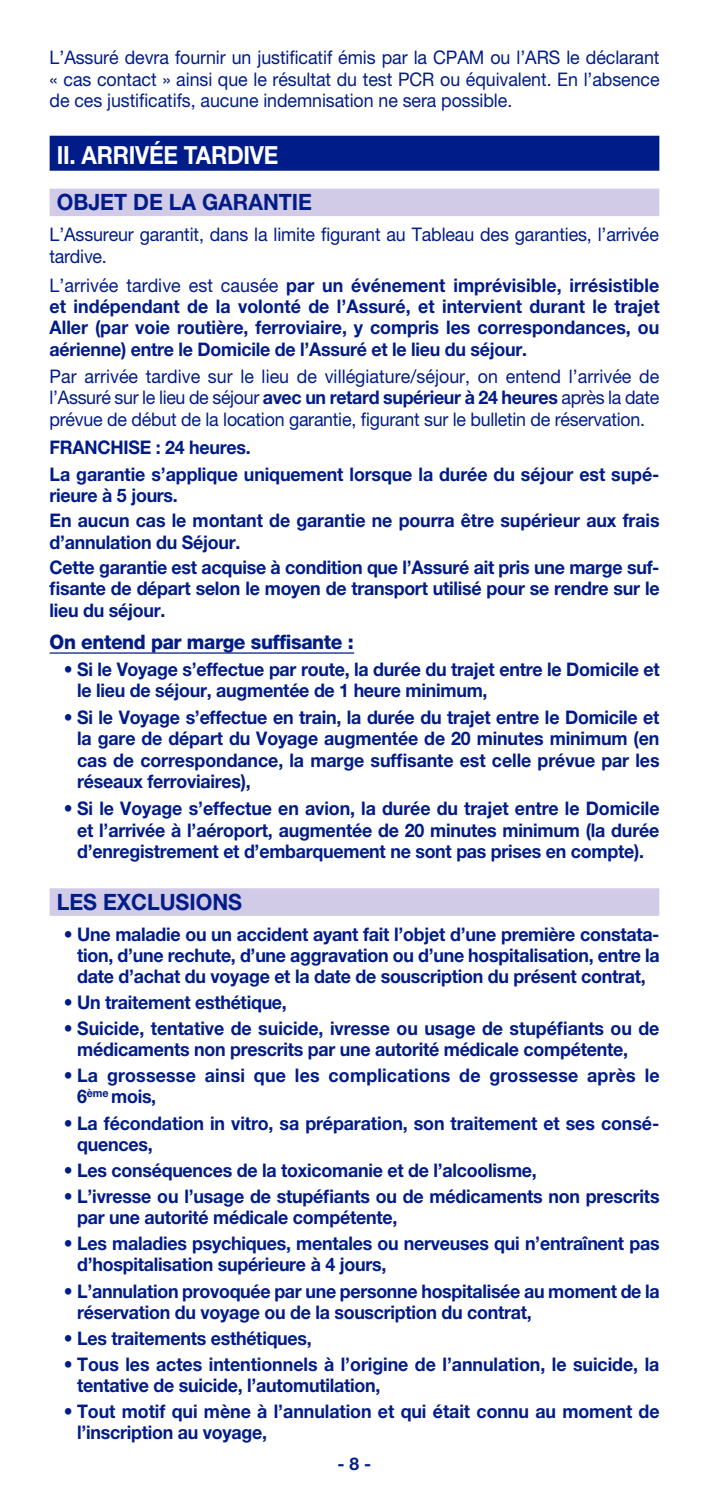
<style>
.page{position:relative;width:709px;height:1489px;background:#fff}
.page>*{position:absolute;margin:0;border:0;box-sizing:border-box;transform-origin:0 0}
.ttre_bandeau_blue_1r{font:700 25px "Helvetica Neue";letter-spacing:-.01em;color:#fff;scale:.9 1}
.titre_bandeau_bleu_c{font:700 22.5px "Helvetica Neue";color:#001c88;scale:.95 1}
.titre_souligné{font:800 20px "Helvetica Neue";letter-spacing:-.02em;color:#001c88;scale:.95 1}
.txt_esp_avt_1mm{font:700 18.75px/21.5px "Helvetica Neue";letter-spacing:-.015em;color:#001c88;scale:.95 1}
.txt_esp_avt_1mm-2{font:18.75px/21.5px "Helvetica Neue";letter-spacing:-.01em;color:#001c88;text-align:justify;scale:.95 1}
.txt_esp_avt_1mm-3{font:700 18.75px/21px "Helvetica Neue";letter-spacing:.01em;color:#001c88;scale:.95 1}
.t1{font:700 17.5px "Helvetica Neue";color:#001c88}
.s1{font-weight:400}
.s2{font-weight:700}
</style>
<div class="page">
<div style="left:50px;top:136px;width:609px;height:35px;background:#001c88"></div>
<div style="left:50px;top:189px;width:609px;height:27px;background:#d1cbe8"></div>
<hr style="left:50px;top:652px;width:304px;height:1px;background:#001c88">
<div style="left:50px;top:888px;width:609px;height:27px;background:#d1cbe8"></div>
<p class="txt_esp_avt_1mm-2" style="left:50px;top:47px;width:643px">L’Assuré devra fournir un justificatif émis par la CPAM ou l’ARS le déclarant « cas contact » ainsi que le résultat du test PCR ou équivalent. En l’absence de ces justificatifs, aucune indemnisation ne sera possible.</p>
<p class="ttre_bandeau_blue_1r" style="left:57px;top:139px;width:248px">II. ARRIVÉE TARDIVE</p>
<p class="titre_bandeau_bleu_c" style="left:57px;top:188px;width:270px">OBJET DE LA GARANTIE</p>
<p class="txt_esp_avt_1mm-2" style="left:50px;top:224px;width:643px">L’Assureur garantit, dans la limite figurant au Tableau des garanties, l’arrivée tardive.</p>
<p class="txt_esp_avt_1mm" style="left:50px;top:273px;width:643px;text-align:justify"><span class="s1">L’arrivée tardive est causée</span> par un événement imprévisible, irrésistible et indépendant de la volonté de l’Assuré, et intervient durant le trajet Aller (par voie routière, ferroviaire, y compris les correspondances, ou aérienne) entre le Domicile de l’Assuré et le lieu du séjour.</p>
<p class="txt_esp_avt_1mm-2" style="left:50px;top:365px;width:643px">Par arrivée tardive sur le lieu de villégiature/séjour, on entend l’arrivée de l’Assuré sur le lieu de séjour <span class="s2">avec un retard supérieur à 24 heures</span> après la date prévue de début de la location garantie, figurant sur le bulletin de réservation.</p>
<p class="txt_esp_avt_1mm" style="left:50px;top:436px;width:213px">FRANCHISE : 24 heures.</p>
<p class="txt_esp_avt_1mm" style="left:50px;top:463px;width:643px">La garantie s’applique uniquement lorsque la durée du séjour est supé&shy;rieure à 5 jours.</p>
<p class="txt_esp_avt_1mm" style="left:50px;top:509px;width:643px">En aucun cas le montant de garantie ne pourra être supérieur aux frais d’annulation du Séjour.</p>
<p class="txt_esp_avt_1mm" style="left:50px;top:556px;width:643px;text-align:justify">Cette garantie est acquise à condition que l’Assuré ait pris une marge suf&shy;fisante de départ selon le moyen de transport utilisé pour se rendre sur le lieu du séjour.</p>
<p class="titre_souligné" style="left:50px;top:630px;width:321px">On entend par marge suffisante :</p>
<p class="txt_esp_avt_1mm" style="left:77px;top:657px;width:614px;text-indent:-13px">• Si le Voyage s’effectue par route, la durée du trajet entre le Domicile et le lieu de séjour, augmentée de 1 heure minimum,</p>
<p class="txt_esp_avt_1mm" style="left:77px;top:706px;width:614px;text-align:justify;text-indent:-13px">• Si le Voyage s’effectue en train, la durée du trajet entre le Domicile et la gare de départ du Voyage augmentée de 20 minutes minimum (en cas de correspondance, la marge suffisante est celle prévue par les réseaux ferroviaires),</p>
<p class="txt_esp_avt_1mm" style="left:77px;top:797px;width:614px;text-align:justify;text-indent:-13px">• Si le Voyage s’effectue en avion, la durée du trajet entre le Domicile et l’arrivée à l’aéroport, augmentée de 20 minutes minimum (la durée d’enregistrement et d’embarquement ne sont pas prises en compte).</p>
<p class="titre_bandeau_bleu_c" style="left:57px;top:887px;width:197px">LES EXCLUSIONS</p>
<p class="txt_esp_avt_1mm" style="left:77px;top:923px;width:614px;text-align:justify;text-indent:-13px"><span class="s1">•</span> Une maladie ou un accident ayant fait l’objet d’une première constata&shy;tion, d’une rechute, d’une aggravation ou d’une hospitalisation, entre la date d’achat du voyage et la date de souscription du présent contrat,</p>
<p class="txt_esp_avt_1mm" style="left:64px;top:990px;width:236px">• Un traitement esthétique,</p>
<p class="txt_esp_avt_1mm" style="left:77px;top:1017px;width:614px;text-indent:-13px">• Suicide, tentative de suicide, ivresse ou usage de stupéfiants ou de médicaments non prescrits par une autorité médicale compétente,</p>
<p class="txt_esp_avt_1mm-3" style="left:77px;top:1064px;width:614px;text-indent:-13px">• La grossesse ainsi que les complications de grossesse après le<br>6<sup>ème</sup> mois,</p>
<p class="txt_esp_avt_1mm" style="left:77px;top:1111px;width:614px;text-indent:-13px">• La fécondation in vitro, sa préparation, son traitement et ses consé&shy;quences,</p>
<p class="txt_esp_avt_1mm" style="left:64px;top:1158px;width:499px">• Les conséquences de la toxicomanie et de l’alcoolisme,</p>
<p class="txt_esp_avt_1mm" style="left:77px;top:1185px;width:614px;text-indent:-13px">• L’ivresse ou l’usage de stupéfiants ou de médicaments non prescrits par une autorité médicale compétente,</p>
<p class="txt_esp_avt_1mm" style="left:77px;top:1232px;width:614px;text-indent:-13px">• Les maladies psychiques, mentales ou nerveuses qui n’entraînent pas d’hospitalisation supérieure à 4 jours,</p>
<p class="txt_esp_avt_1mm" style="left:77px;top:1279px;width:614px;text-indent:-13px">• L’annulation provoquée par une personne hospitalisée au moment de la réservation du voyage ou de la souscription du contrat,</p>
<p class="txt_esp_avt_1mm" style="left:64px;top:1326px;width:263px">• Les traitements esthétiques,</p>
<p class="txt_esp_avt_1mm" style="left:77px;top:1353px;width:614px;text-indent:-13px">• Tous les actes intentionnels à l’origine de l’annulation, le suicide, la tentative de suicide, l’automutilation,</p>
<p class="txt_esp_avt_1mm" style="left:77px;top:1400px;width:614px;text-indent:-13px">• Tout motif qui mène à l’annulation et qui était connu au moment de l’inscription au voyage,</p>
<p class="t1" style="left:337px;top:1452px;width:35px">- 8 -</p>
</div>
